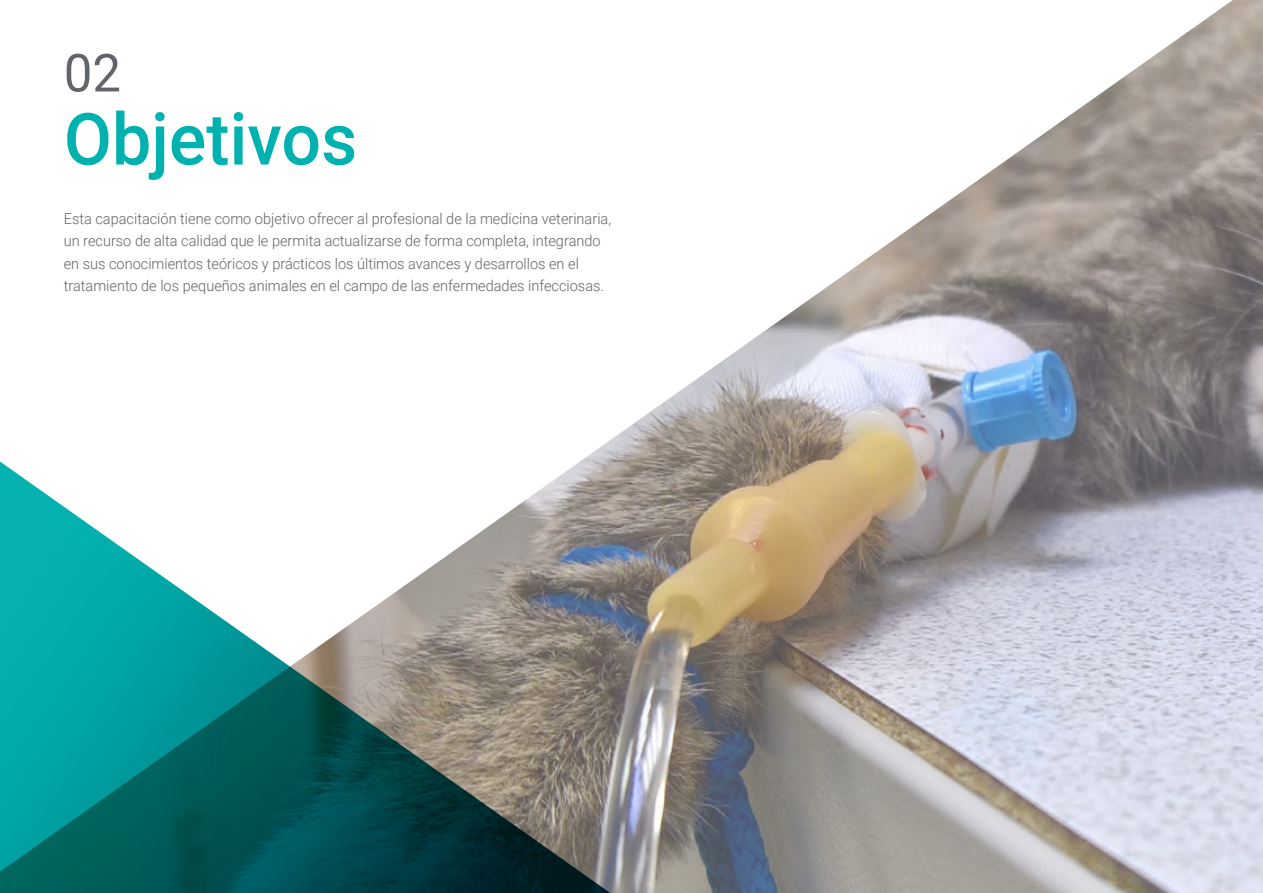
<style>
.page{position:relative;width:1263px;height:893px;background:#fff}
.page>*{position:absolute;margin:0;border:0;box-sizing:border-box;transform-origin:0 0}
.t1{font:500 72px "Roboto";color:#00b2af}
.t2{font:52.5px "Roboto";color:#61646a}
.t3{font:300 15px/22.5px "Roboto";color:#61646a}
</style>
<div class="page">
<img style="left:602px;top:0;width:661px;height:893px">
<svg style="left:0;top:446px;width:640px;height:447px"></svg>
<h2 class="t2" style="left:64px;top:36px;width:59px">02</h2>
<h1 class="t1" style="left:64px;top:89px;width:295px">Objetivos</h1>
<p class="t3" style="left:64px;top:207px;width:549px">Esta capacitación tiene como objetivo ofrecer al profesional de la medicina veterinaria, un recurso de alta calidad que le permita actualizarse de forma completa, integrando en sus conocimientos teóricos y prácticos los últimos avances y desarrollos en el tratamiento de los pequeños animales en el campo de las enfermedades infecciosas.</p>
</div>
